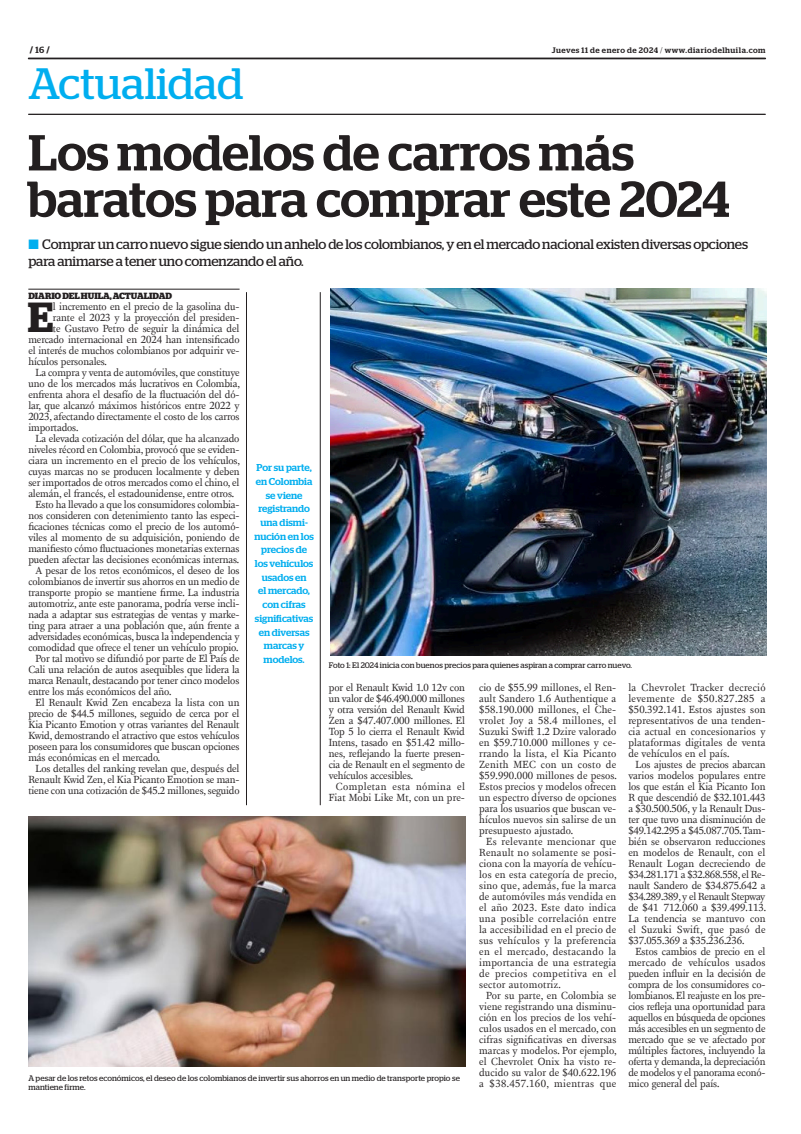
<style>
.page{position:relative;width:801px;height:1134px;background:#fff}
.page>*{position:absolute;margin:0;border:0;box-sizing:border-box;transform-origin:0 0}
.TITULO{font:500 50.4px/46.4px "Stag";letter-spacing:-.005em;color:#231f20}
.t1{font:43.9px "Stag";color:#00aeef}
.TEXTO_UNO{font:600 42px "Stag";color:#231f20}
.SUMARIO{font:13.7px/16.5px "Stag";letter-spacing:-.015em;color:#231f20}
.TEXTO{font:10.6px/11px "New Fournier BP";letter-spacing:-.01em;color:#231f20;text-align:justify}
.TEXTO_UNO-2{font:10.6px "New Fournier BP";letter-spacing:-.01em;color:#231f20}
.TEXTO-2{font:10.6px/11px "New Fournier BP";letter-spacing:.025em;color:#231f20;text-align:right}
.DESTACADO_AZUL{font:500 10px/13.7px "Stag";letter-spacing:-.005em;color:#00aeef;text-align:center}
.CREDITO_1{font:700 9px "Stag";color:#231f20}
.PIE_DE_FOTO{font:8px/9px "Stag";letter-spacing:.005em;color:#231f20}
.t2{font:500 8px "Stag";letter-spacing:.06em;color:#231f20}
.s1{font-weight:500}
.s2{font-weight:300}
.s3{color:#00aeef}
</style>
<div class="page">
<svg style="left:28px;top:58px;width:737px;height:1px"></svg>
<hr style="left:28px;top:114px;width:737px;height:1px;background:#231f20">
<img style="left:330px;top:289px;width:437px;height:367px">
<img style="left:28px;top:816px;width:437px;height:251px">
<hr style="left:28px;top:289px;width:212px;height:1px;background:#231f20">
<hr style="left:246px;top:292px;width:1px;height:513px;background:#231f20">
<hr style="left:320px;top:292px;width:1px;height:513px;background:#231f20">
<p class="CREDITO_1" style="left:30px;top:45px;width:21px">/ <span class="s1">16</span> /</p>
<p class="t2" style="left:552px;top:45px;width:215px">Jueves 11 de enero de 2024 <span class="s2">/</span> www.diariodelhuila.com</p>
<p class="t1" style="left:28px;top:58px;width:216px">Actualidad</p>
<p class="TITULO" style="left:28px;top:129px;width:702px">Los modelos de carros más baratos para comprar este 2024</p>
<p class="SUMARIO" style="left:28px;top:236px;width:721px"><span class="s3">■</span> Comprar un carro nuevo sigue siendo un anhelo de los colombianos, y en el mercado nacional existen diversas opciones para animarse a tener uno comenzando el año.</p>
<p class="CREDITO_1" style="left:28px;top:291px;width:145px">DIARIO DEL HUILA, ACTUALIDAD</p>
<p class="TEXTO_UNO" style="left:28px;top:293px;width:27px">E</p>
<p class="TEXTO_UNO-2" style="left:53px;top:300px;width:188px">l incremento en el precio de la gasolina du-</p>
<p class="TEXTO_UNO-2" style="left:53px;top:311px;width:188px">rante el 2023 y la proyección del presiden-</p>
<p class="TEXTO_UNO-2" style="left:53px;top:322px;width:188px">te Gustavo Petro de seguir la dinámica del</p>
<p class="TEXTO_UNO-2" style="left:28px;top:333px;width:213px">mercado internacional en 2024 han intensificado</p>
<p class="TEXTO_UNO-2" style="left:28px;top:344px;width:213px">el interés de muchos colombianos por adquirir ve-</p>
<p class="TEXTO_UNO-2" style="left:28px;top:355px;width:80px">hículos personales.</p>
<p class="TEXTO" style="left:28px;top:367px;width:213px;text-indent:7px">La compra y venta de automóviles, que constituye uno de los mercados más lucrativos en Colombia, enfrenta ahora el desafío de la fluctuación del dó&shy;lar, que alcanzó máximos históricos entre 2022 y 2023, afectando directamente el costo de los carros importados.</p>
<p class="TEXTO" style="left:28px;top:433px;width:213px;text-indent:7px">La elevada cotización del dólar, que ha alcanzado niveles récord en Colombia, provocó que se eviden&shy;ciara un incremento en el precio de los vehículos, cuyas marcas no se producen localmente y deben ser importados de otros mercados como el chino, el alemán, el francés, el estadounidense, entre otros.</p>
<p class="TEXTO" style="left:28px;top:499px;width:213px;text-indent:7px">Esto ha llevado a que los consumidores colombia&shy;nos consideren con detenimiento tanto las especi&shy;ficaciones técnicas como el precio de los automó&shy;viles al momento de su adquisición, poniendo de manifiesto cómo fluctuaciones monetarias externas pueden afectar las decisiones económicas internas.</p>
<p class="TEXTO" style="left:28px;top:565px;width:213px;text-indent:7px">A pesar de los retos económicos, el deseo de los colombianos de invertir sus ahorros en un medio de transporte propio se mantiene firme. La industria automotriz, ante este panorama, podría verse incli&shy;nada a adaptar sus estrategias de ventas y marke&shy;ting para atraer a una población que, aún frente a adversidades económicas, busca la independencia y comodidad que ofrece el tener un vehículo propio.</p>
<p class="TEXTO" style="left:28px;top:653px;width:213px;text-indent:7px">Por tal motivo se difundió por parte de El País de Cali una relación de autos asequibles que lidera la marca Renault, destacando por tener cinco modelos entre los más económicos del año.</p>
<p class="TEXTO" style="left:28px;top:697px;width:213px;text-indent:7px">El Renault Kwid Zen encabeza la lista con un precio de $44.5 millones, seguido de cerca por el Kia Picanto Emotion y otras variantes del Renault Kwid, demostrando el atractivo que estos vehículos poseen para los consumidores que buscan opciones más económicas en el mercado.</p>
<p class="TEXTO" style="left:28px;top:763px;width:213px;text-indent:7px">Los detalles del ranking revelan que, después del Renault Kwid Zen, el Kia Picanto Emotion se man&shy;tiene con una cotización de $45.2 millones, seguido</p>
<p class="DESTACADO_AZUL" style="left:254px;top:461px;width:61px">Por su parte, en Colombia se viene registrando una dismi&shy;nución en los precios de los vehículos usados en<br>el mercado, con cifras significativas en diversas marcas y modelos.</p>
<p class="PIE_DE_FOTO" style="left:329px;top:660px;width:305px">Foto 1: El 2024 inicia con buenos precios para quienes aspiran a comprar carro nuevo.</p>
<p class="TEXTO" style="left:479px;top:681px;width:139px">cio de $55.99 millones, el Ren&shy;ault Sandero 1.6 Authentique a $58.190.000 millones, el Che&shy;vrolet Joy a 58.4 millones, el Suzuki Swift 1.2 Dzire valorado en $59.710.000 millones y ce&shy;rrando la lista, el Kia Picanto Zenith MEC con un costo de $59.990.000 millones de pesos.<br>Estos precios y modelos ofrecen un espectro diverso de opciones para los usuarios que buscan ve&shy;hículos nuevos sin salirse de un presupuesto ajustado.</p>
<p class="TEXTO" style="left:479px;top:835px;width:139px;text-indent:7px">Es relevante mencionar que Renault no solamente se posi&shy;ciona con la mayoría de vehícu&shy;los en esta categoría de precio, sino que, además, fue la marca de automóviles más vendida en el año 2023. Este dato indica una posible correlación entre la accesibilidad en el precio de sus vehículos y la preferencia en el mercado, destacando la importancia de una estrategia de precios competitiva en el sector automotriz.</p>
<p class="TEXTO" style="left:479px;top:989px;width:139px;text-indent:7px">Por su parte, en Colombia se viene registrando una disminu&shy;ción en los precios de los vehí&shy;culos usados en el mercado, con cifras significativas en diversas marcas y modelos. Por ejemplo, el Chevrolet Onix ha visto re&shy;ducido su valor de $40.622.196 a $38.457.160, mientras que</p>
<p class="TEXTO" style="left:329px;top:681px;width:138px">por el Renault Kwid 1.0 12v con un valor de $46.490.000 millones y otra versión del Renault Kwid Zen a $47.407.000 millones. El Top 5 lo cierra el Renault Kwid Intens, tasado en $51.42 millo&shy;nes, reflejando la fuerte presen&shy;cia de Renault en el segmento de vehículos accesibles.</p>
<p class="TEXTO-2" style="left:329px;top:780px;width:138px">Completan esta nómina el<br>Fiat Mobi Like Mt, con un pre-</p>
<p class="TEXTO" style="left:628px;top:681px;width:139px">la Chevrolet Tracker decreció levemente de $50.827.285 a $50.392.141. Estos ajustes son representativos de una tenden&shy;cia actual en concesionarios y plataformas digitales de venta de vehículos en el país.</p>
<p class="TEXTO" style="left:628px;top:758px;width:139px;text-indent:7px">Los ajustes de precios abarcan varios modelos populares entre los que están el Kia Picanto Ion R que descendió de $32.101.443 a $30.500.506, y la Renault Dus&shy;ter que tuvo una disminución de $49.142.295 a $45.087.705. Tam&shy;bién se observaron reducciones en modelos de Renault, con el Renault Logan decreciendo de $34.281.171 a $32.868.558, el Re&shy;nault Sandero de $34.875.642 a $34.289.389, y el Renault Stepway de $41′712.060 a $39.499.113.<br>La tendencia se mantuvo con el Suzuki Swift, que pasó de $37.055.369 a $35.236.236.</p>
<p class="TEXTO" style="left:628px;top:945px;width:139px;text-indent:7px">Estos cambios de precio en el mercado de vehículos usados pueden influir en la decisión de compra de los consumidores co&shy;lombianos. El reajuste en los pre&shy;cios refleja una oportunidad para aquellos en búsqueda de opciones más accesibles en un segmento de mercado que se ve afectado por múltiples factores, incluyendo la oferta y demanda, la depreciación de modelos y el panorama econó&shy;mico general del país.</p>
<p class="PIE_DE_FOTO" style="left:28px;top:1073px;width:433px">A pesar de los retos económicos, el deseo de los colombianos de invertir sus ahorros en un medio de transporte propio se mantiene firme.</p>
</div>
